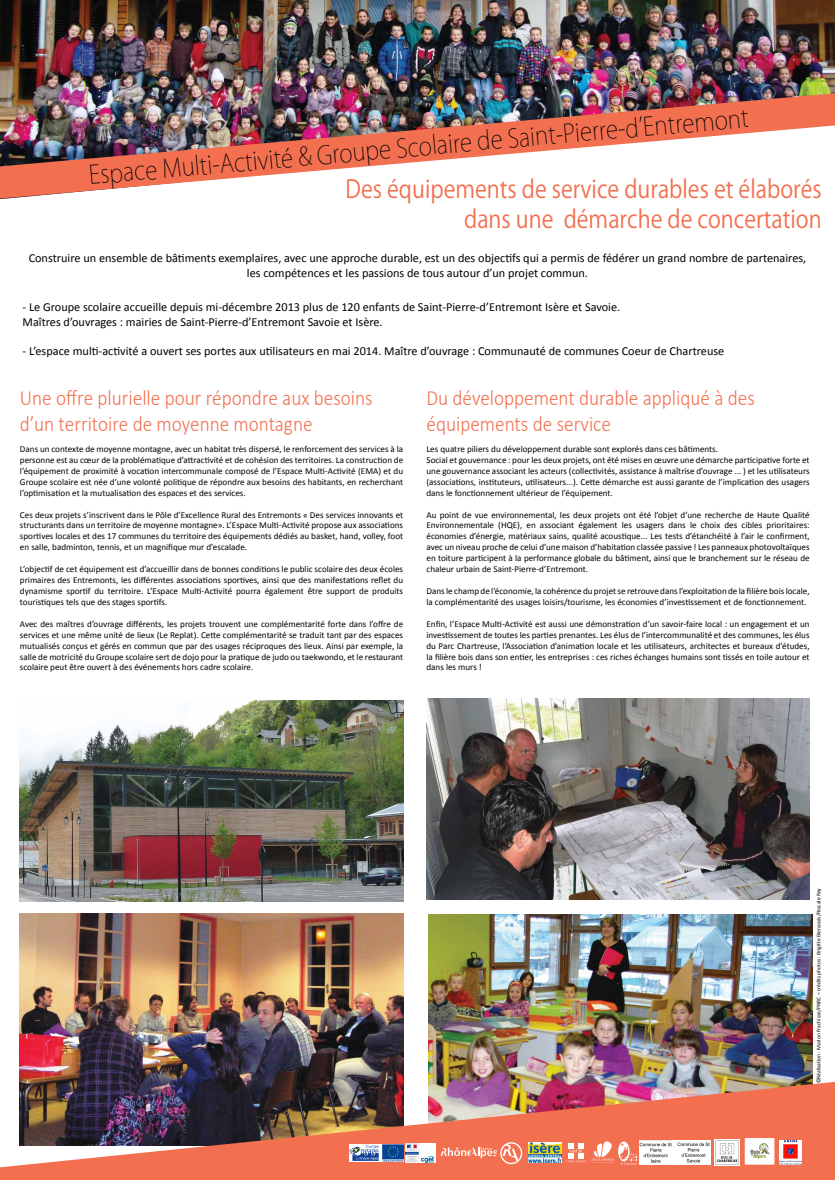
<style>
.page{position:relative;width:835px;height:1180px;background:#fff}
.page>*{position:absolute;margin:0;border:0;box-sizing:border-box;transform-origin:0 0}
.t1{font:200 25.2px "Koz Go Pr 6 N";color:#000;scale:.89 1}
.t2{font:24.5px/29.4px "Koz Go Pr 6 N";color:#f27050;text-align:right;scale:.89 1}
.t3{font:300 21.7px/26px "Calibri";color:#f27050;scale:.89 1}
.t4{font:12.25px/14.7px "Calibri";color:#000;text-align:center}
.t5{font:9.1px/10.9px "Calibri";color:#000;text-align:justify}
.t6{font:5.6px "Calibri";color:#000}
</style>
<div class="page">
<img style="left:429px;top:914px;width:383px;height:168px">
<img style="left:0;top:0;width:834px;height:199px">
<img style="left:20px;top:913px;width:383px;height:169px">
<img style="left:20px;top:701px;width:383px;height:200px">
<img style="left:426px;top:698px;width:383px;height:201px">
<img style="left:0;top:1082px;width:834px;height:98px">
<img style="left:590px;top:1141px;width:24px;height:24px">
<img style="left:714px;top:1139px;width:25px;height:26px">
<img style="left:528px;top:1142px;width:33px;height:20px">
<svg style="left:618px;top:1141px;width:19px;height:24px"></svg>
<svg style="left:440px;top:1142px;width:82px;height:22px;background:#f48b71"></svg>
<svg style="left:565px;top:1143px;width:21px;height:19px"></svg>
<img style="left:0;top:93px;width:834px;height:105px">
<img style="left:779px;top:1140px;width:22px;height:24px">
<div style="left:745px;top:1138px;width:28px;height:26px;background:#fff;border:1px solid #fff"></div>
<img style="left:745px;top:1141px;width:28px;height:20px">
<img style="left:350px;top:1144px;width:53px;height:17px">
<img style="left:406px;top:1143px;width:29px;height:19px">
<img style="left:639px;top:1140px;width:71px;height:24px">
<h1 class="t1" style="left:88px;top:161px;width:745px;rotate:-5deg">Espace Multi-Activité &amp; Groupe Scolaire de Saint-Pierre-d’Entremont</h1>
<h2 class="t2" style="left:345px;top:175px;width:536px">Des équipements de service durables et élaborés dans une démarche de concertation</h2>
<h3 class="t4" style="left:29px;top:250px;width:779px">Construire un ensemble de bâtiments exemplaires, avec une approche durable, est un des objectifs qui a permis de fédérer un grand nombre de partenaires, les compétences et les passions de tous autour d’un projet commun.</h3>
<h3 class="t4" style="left:23px;top:299px;width:599px;text-align:left">- Le Groupe scolaire accueille depuis mi-décembre 2013 plus de 120 enfants de Saint-Pierre-d’Entremont Isère et Savoie.<br>Maîtres d’ouvrages : mairies de Saint-Pierre-d’Entremont Savoie et Isère.</h3>
<h3 class="t4" style="left:23px;top:343px;width:703px">- L’espace multi-activité a ouvert ses portes aux utilisateurs en mai 2014. Maître d’ouvrage : Communauté de communes Coeur de Chartreuse</h3>
<h3 class="t3" style="left:20px;top:384px;width:398px">Une offre plurielle pour répondre aux besoins d’un territoire de moyenne montagne</h3>
<p class="t5" style="left:20px;top:443px;width:384px">Dans un contexte de moyenne montagne, avec un habitat très dispersé, le renforcement des services à la personne est au cœur de la problématique d’attractivité et de cohésion des territoires. La construction de l’équipement de proximité à vocation intercommunale composé de l’Espace Multi-Activité (EMA) et du Groupe scolaire est née d’une volonté politique de répondre aux besoins des habitants, en recherchant l’optimisation et la mutualisation des espaces et des services.</p>
<p class="t5" style="left:20px;top:509px;width:384px">Ces deux projets s’inscrivent dans le Pôle d’Excellence Rural des Entremonts « Des services innovants et structurants dans un territoire de moyenne montagne». L’Espace Multi-Activité propose aux associations sportives locales et des 17 communes du territoire des équipements dédiés au basket, hand, volley, foot en salle, badminton, tennis, et un magnifique mur d’escalade.</p>
<p class="t5" style="left:20px;top:563px;width:384px">L’objectif de cet équipement est d’accueillir dans de bonnes conditions le public scolaire des deux écoles primaires des Entremonts, les différentes associations sportives, ainsi que des manifestations reflet du dynamisme sportif du territoire. L’Espace Multi-Activité pourra également être support de produits touristiques tels que des stages sportifs.</p>
<p class="t5" style="left:20px;top:618px;width:384px">Avec des maîtres d’ouvrage différents, les projets trouvent une complémentarité forte dans l’offre de services et une même unité de lieux (Le Replat). Cette complémentarité se traduit tant par des espaces mutualisés conçus et gérés en commun que par des usages réciproques des lieux. Ainsi par exemple, la salle de motricité du Groupe scolaire sert de dojo pour la pratique de judo ou taekwondo, et le restaurant scolaire peut être ouvert à des événements hors cadre scolaire.</p>
<h3 class="t3" style="left:426px;top:384px;width:370px">Du développement durable appliqué à des équipements de service</h3>
<p class="t5" style="left:426px;top:443px;width:384px;text-align:left">Les quatre piliers du développement durable sont explorés dans ces bâtiments.<br>Social et gouvernance : pour les deux projets, ont été mises en œuvre une démarche participative forte et une gouvernance associant les acteurs (collectivités, assistance à maîtrise d’ouvrage ... ) et les utilisateurs (associations, instituteurs, utilisateurs...). Cette démarche est aussi garante de l’implication des usagers dans le fonctionnement ultérieur de l’équipement.</p>
<p class="t5" style="left:426px;top:509px;width:384px">Au point de vue environnemental, les deux projets ont été l’objet d’une recherche de Haute Qualité Environnementale (HQE), en associant également les usagers dans le choix des cibles prioritaires: économies d’énergie, matériaux sains, qualité acoustique... Les tests d’étanchéité à l’air le confirment, avec un niveau proche de celui d’une maison d’habitation classée passive ! Les panneaux photovoltaïques en toiture participent à la performance globale du bâtiment, ainsi que le branchement sur le réseau de chaleur urbain de Saint-Pierre-d’Entremont.</p>
<p class="t5" style="left:426px;top:585px;width:384px">Dans le champ de l’économie, la cohérence du projet se retrouve dans l’exploitation de la filière bois locale, la complémentarité des usages loisirs/tourisme, les économies d’investissement et de fonctionnement.</p>
<p class="t5" style="left:426px;top:618px;width:384px">Enfin, l’Espace Multi-Activité est aussi une démonstration d’un savoir-faire local : un engagement et un investissement de toutes les parties prenantes. Les élus de l’intercommunalité et des communes, les élus du Parc Chartreuse, l’Association d’animation locale et les utilisateurs, architectes et bureaux d’études, la filière bois dans son entier, les entreprises : ces riches échanges humains sont tissés en toile autour et dans les murs !</p>
<p class="t6" style="left:814px;top:1083px;width:197px;rotate:-90deg">©Réalisation : Marion Frachisse/PNRC – crédits photos : Brigitte Bienassis/Pascale Rey</p>
</div>
